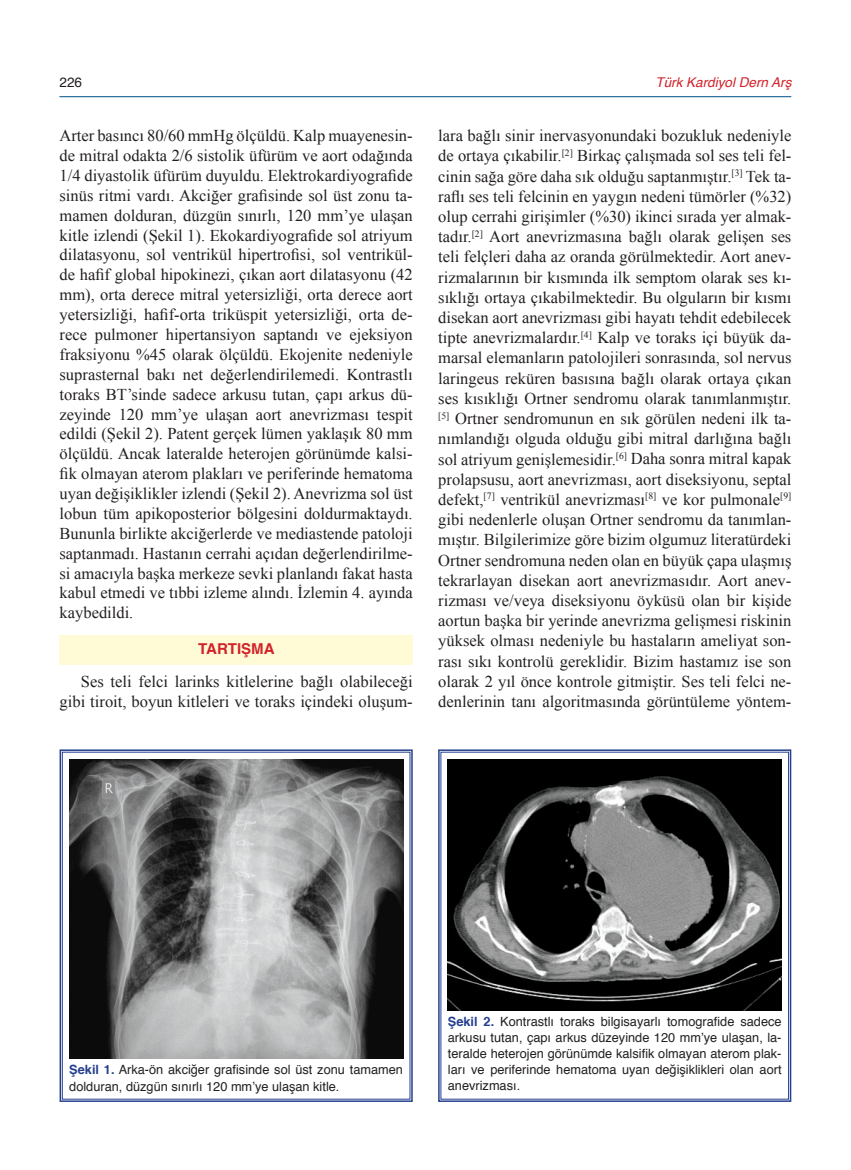
<style>
.page{position:relative;width:851px;height:1170px;background:#fff}
.page>*{position:absolute;margin:0;border:0;box-sizing:border-box;transform-origin:0 0}
.t1{font:16.5px/20.2px "Times New Roman";color:#231f20;text-align:justify}
.t2{font:700 15px "Helvetica";color:#d1232a}
.t3{font:italic 13.5px "Helvetica";color:#d1232a}
.t4{font:13.5px "Helvetica";color:#231f20}
.t5{font:12.75px/16px "Helvetica";color:#231f20}
.s1{font-weight:700;color:#253f8e}
</style>
<div class="page">
<div style="left:60px;top:634px;width:352px;height:30px;background:#fffbd6"></div>
<hr style="left:59px;top:96px;width:732px;height:1px;background:#01508b">
<svg style="left:59px;top:749px;width:354px;height:353px"></svg>
<img style="left:69px;top:759px;width:334px;height:299px">
<svg style="left:438px;top:749px;width:354px;height:353px"></svg>
<img style="left:447px;top:759px;width:334px;height:250px">
<p class="t4" style="left:60px;top:73px;width:24px">226</p>
<p class="t3" style="left:655px;top:71px;width:137px">Türk Kardiyol Dern Arş</p>
<p class="t1" style="left:60px;top:125px;width:354px;line-height:19.8px">Arter basıncı 80/60 mmHg ölçüldü. Kalp muayenesin&shy;de mitral odakta 2/6 sistolik üfürüm ve aort odağında 1/4 diyastolik üfürüm duyuldu. Elektrokardiyografide sinüs ritmi vardı. Akciğer grafisinde sol üst zonu ta&shy;mamen dolduran, düzgün sınırlı, 120 mm’ye ulaşan kitle izlendi (Şekil 1). Ekokardiyografide sol atriyum dilatasyonu, sol ventrikül hipertrofisi, sol ventrikül&shy;de hafif global hipokinezi, çıkan aort dilatasyonu (42 mm), orta derece mitral yetersizliği, orta derece aort yetersizliği, hafif-orta triküspit yetersizliği, orta de&shy;rece pulmoner hipertansiyon saptandı ve ejeksiyon fraksiyonu %45 olarak ölçüldü. Ekojenite nedeniyle suprasternal bakı net değerlendirilemedi. Kontrastlı toraks BT’sinde sadece arkusu tutan, çapı arkus dü&shy;zeyinde 120 mm’ye ulaşan aort anevrizması tespit edildi (Şekil 2). Patent gerçek lümen yaklaşık 80 mm ölçüldü. Ancak lateralde heterojen görünümde kalsi&shy;fik olmayan aterom plakları ve periferinde hematoma uyan değişiklikler izlendi (Şekil 2). Anevrizma sol üst lobun tüm apikoposterior bölgesini doldurmaktaydı.<br>Bununla birlikte akciğerlerde ve mediastende patoloji saptanmadı. Hastanın cerrahi açıdan değerlendirilme&shy;si amacıyla başka merkeze sevki planlandı fakat hasta kabul etmedi ve tıbbi izleme alındı. İzlemin 4. ayında kaybedildi.</p>
<p class="t2" style="left:198px;top:639px;width:78px">TARTIŞMA</p>
<p class="t1" style="left:60px;top:671px;width:354px;line-height:19.8px;text-align:right">Ses teli felci larinks kitlelerine bağlı olabileceği gibi tiroit, boyun kitleleri ve toraks içindeki oluşum-</p>
<p class="t1" style="left:438px;top:125px;width:354px">lara bağlı sinir inervasyonundaki bozukluk nedeniyle de ortaya çıkabilir.<sup>[2]</sup> Birkaç çalışmada sol ses teli fel&shy;cinin sağa göre daha sık olduğu saptanmıştır.<sup>[3]</sup> Tek ta&shy;raflı ses teli felcinin en yaygın nedeni tümörler (%32) olup cerrahi girişimler (%30) ikinci sırada yer almak&shy;tadır.<sup>[2]</sup> Aort anevrizmasına bağlı olarak gelişen ses teli felçleri daha az oranda görülmektedir. Aort anev&shy;rizmalarının bir kısmında ilk semptom olarak ses kı&shy;sıklığı ortaya çıkabilmektedir. Bu olguların bir kısmı disekan aort anevrizması gibi hayatı tehdit edebilecek tipte anevrizmalardır.<sup>[4]</sup> Kalp ve toraks içi büyük da&shy;marsal elemanların patolojileri sonrasında, sol nervus laringeus reküren basısına bağlı olarak ortaya çıkan ses kısıklığı Ortner sendromu olarak tanımlanmıştır. <sup>[5]</sup> Ortner sendromunun en sık görülen nedeni ilk ta&shy;nımlandığı olguda olduğu gibi mitral darlığına bağlı sol atriyum genişlemesidir.<sup>[6]</sup> Daha sonra mitral kapak prolapsusu, aort anevrizması, aort diseksiyonu, septal defekt,<sup>[7]</sup> ventrikül anevrizması<sup>[8]</sup> ve kor pulmonale<sup>[9] </sup>gibi nedenlerle oluşan Ortner sendromu da tanımlan&shy;mıştır. Bilgilerimize göre bizim olgumuz literatürdeki Ortner sendromuna neden olan en büyük çapa ulaşmış tekrarlayan disekan aort anevrizmasıdır. Aort anev&shy;rizması ve/veya diseksiyonu öyküsü olan bir kişide aortun başka bir yerinde anevrizma gelişmesi riskinin yüksek olması nedeniyle bu hastaların ameliyat son&shy;rası sıkı kontrolü gereklidir. Bizim hastamız ise son olarak 2 yıl önce kontrole gitmiştir. Ses teli felci ne&shy;denlerinin tanı algoritmasında görüntüleme yöntem-</p>
<p class="t5" style="left:69px;top:1062px;width:335px;line-height:16.5px"><span class="s1">Şekil 1.</span> Arka-ön akciğer grafisinde sol üst zonu tamamen dolduran, düzgün sınırlı 120 mm’ye ulaşan kitle.</p>
<p class="t5" style="left:448px;top:1014px;width:335px;text-align:justify"><span class="s1">Şekil 2.</span> Kontrastlı toraks bilgisayarlı tomografide sadece arkusu tutan, çapı arkus düzeyinde 120 mm’ye ulaşan, la&shy;teralde heterojen görünümde kalsifik olmayan aterom plak&shy;ları ve periferinde hematoma uyan değişiklikleri olan aort anevrizması.</p>
</div>
